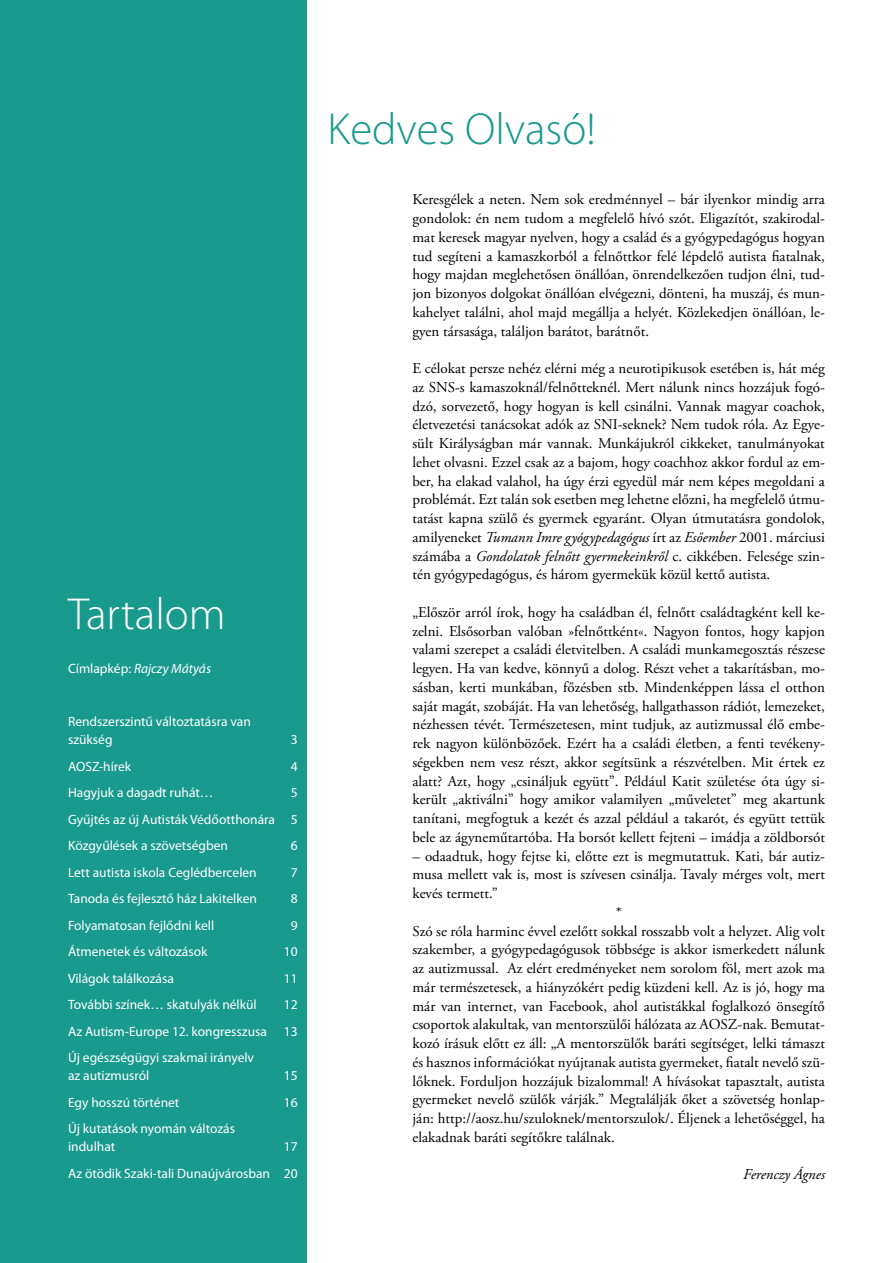
<style>
.page{position:relative;width:893px;height:1263px;background:#fff}
.page>*{position:absolute;margin:0;border:0;box-sizing:border-box;transform-origin:0 0}
.t1{font:300 45px "Myriad Pro";color:#189a8d}
.t2{font:300 45px "Myriad Pro";color:#fff}
.t3{font:15px/18.8px "Adobe Garamond Pro";color:#000;text-align:justify}
.t4{font:italic 15px "Adobe Garamond Pro";color:#000}
.t5{font:13.5px/26.5px "Myriad Pro";color:#fff}
.t6{font:italic 13.5px "Myriad Pro";color:#fff}
.s1{font-style:normal}
.s2{font-style:italic}
</style>
<div class="page">
<div style="left:0;top:0;width:306px;height:1263px;background:#189a8d"></div>
<h1 class="t2" style="left:68px;top:587px;width:159px">Tartalom</h1>
<p class="t6" style="left:68px;top:660px;width:144px"><span class="s1">Címlapkép:</span> Rajczy Mátyás</p>
<p class="t5" style="left:68px;top:713px;width:184px;line-height:18px">Rendszerszintű változtatásra van szükség</p>
<p class="t5" style="left:291px;top:727px;width:8px">3</p>
<p class="t5" style="left:68px;top:753px;width:65px">AOSZ-hírek</p>
<p class="t5" style="left:291px;top:753px;width:8px">4</p>
<p class="t5" style="left:68px;top:780px;width:147px">Hagyjuk a dagadt ruhát…</p>
<p class="t5" style="left:68px;top:780px;width:231px;text-align:justify;text-indent:223px">5<br>Gyűjtés az új Autisták Védőotthonára 5<br>Közgyűlések a szövetségben</p>
<p class="t5" style="left:291px;top:833px;width:8px">6</p>
<p class="t5" style="left:68px;top:859px;width:190px">Lett autista iskola Ceglédbercelen</p>
<p class="t5" style="left:291px;top:859px;width:8px">7</p>
<p class="t5" style="left:68px;top:886px;width:190px">Tanoda és fejlesztő ház Lakitelken</p>
<p class="t5" style="left:291px;top:886px;width:8px">8</p>
<p class="t5" style="left:68px;top:912px;width:148px">Folyamatosan fejlődni kell</p>
<p class="t5" style="left:291px;top:912px;width:8px">9</p>
<p class="t5" style="left:68px;top:939px;width:141px">Átmenetek és változások</p>
<p class="t5" style="left:284px;top:939px;width:15px">10</p>
<p class="t5" style="left:68px;top:965px;width:107px">Világok találkozása</p>
<p class="t5" style="left:284px;top:965px;width:15px">11</p>
<p class="t5" style="left:68px;top:992px;width:190px">További színek… skatulyák nélkül</p>
<p class="t5" style="left:68px;top:992px;width:231px;text-align:justify;text-indent:216px">12<br>Az Autism-Europe 12. kongresszusa 13<br>Új egészségügyi szakmai irányelv</p>
<p class="t5" style="left:68px;top:1063px;width:83px">az autizmusról</p>
<p class="t5" style="left:284px;top:1063px;width:15px">15</p>
<p class="t5" style="left:68px;top:1089px;width:113px">Egy hosszú történet</p>
<p class="t5" style="left:284px;top:1089px;width:15px">16</p>
<p class="t5" style="left:68px;top:1120px;width:169px;line-height:18px">Új kutatások nyomán változás indulhat</p>
<p class="t5" style="left:68px;top:1134px;width:231px;text-align:right">17<br>Az ötödik Szaki-tali Dunaújvárosban 20</p>
<h1 class="t1" style="left:327px;top:102px;width:270px">Kedves Olvasó!</h1>
<p class="t3" style="left:412px;top:191px;width:414px">Keresgélek a neten. Nem sok eredménnyel – bár ilyenkor mindig arra gondolok: én nem tudom a megfelelő hívó szót. Eligazítót, szakirodal&shy;mat keresek magyar nyelven, hogy a család és a gyógypedagógus hogyan tud segíteni a kamaszkorból a felnőttkor felé lépdelő autista fiatalnak, hogy majdan meglehetősen önállóan, önrendelkezően tudjon élni, tud&shy;jon bizonyos dolgokat önállóan elvégezni, dönteni, ha muszáj, és mun&shy;kahelyet találni, ahol majd megállja a helyét. Közlekedjen önállóan, le&shy;gyen társasága, találjon barátot, barátnőt.</p>
<p class="t3" style="left:412px;top:359px;width:414px">E célokat persze nehéz elérni még a neurotipikusok esetében is, hát még az SNS-s kamaszoknál/felnőtteknél. Mert nálunk nincs hozzájuk fogó&shy;dzó, sorvezető, hogy hogyan is kell csinálni. Vannak magyar coachok, életvezetési tanácsokat adók az SNI-seknek? Nem tudok róla. Az Egye&shy;sült Királyságban már vannak. Munkájukról cikkeket, tanulmányokat lehet olvasni. Ezzel csak az a bajom, hogy coachhoz akkor fordul az em&shy;ber, ha elakad valahol, ha úgy érzi egyedül már nem képes megoldani a problémát. Ezt talán sok esetben meg lehetne előzni, ha megfelelő útmu&shy;tatást kapna szülő és gyermek egyaránt. Olyan útmutatásra gondolok, amilyeneket <span class="s2">Tumann Imre gyógypedagógus</span> írt az <span class="s2">Esőember</span> 2001. márciusi számába a <span class="s2">Gondolatok felnőtt gyermekeinkről</span> c. cikkében. Felesége szin&shy;tén gyógypedagógus, és három gyermekük közül kettő autista.</p>
<p class="t3" style="left:412px;top:603px;width:414px">„Először arról írok, hogy ha családban él, felnőtt családtagként kell ke&shy;zelni. Elsősorban valóban »felnőttként«. Nagyon fontos, hogy kapjon valami szerepet a családi életvitelben. A családi munkamegosztás részese legyen. Ha van kedve, könnyű a dolog. Részt vehet a takarításban, mo&shy;sásban, kerti munkában, főzésben stb. Mindenképpen lássa el otthon saját magát, szobáját. Ha van lehetőség, hallgathasson rádiót, lemezeket, nézhessen tévét. Természetesen, mint tudjuk, az autizmussal élő embe&shy;rek nagyon különbözőek. Ezért ha a családi életben, a fenti tevékeny&shy;ségekben nem vesz részt, akkor segítsünk a részvételben. Mit értek ez alatt? Azt, hogy „csináljuk együtt”. Például Katit születése óta úgy si&shy;került „aktiválni” hogy amikor valamilyen „műveletet” meg akartunk tanítani, megfogtuk a kezét és azzal például a takarót, és együtt tettük bele az ágyneműtartóba. Ha borsót kellett fejteni – imádja a zöldborsót</p>
<p class="t3" style="left:412px;top:847px;width:414px">– odaadtuk, hogy fejtse ki, előtte ezt is megmutattuk. Kati, bár autiz-</p>
<p class="t3" style="left:412px;top:866px;width:414px">musa mellett vak is, most is szívesen csinálja. Tavaly mérges volt, mert</p>
<p class="t3" style="left:412px;top:884px;width:87px">kevés termett.”</p>
<p class="t3" style="left:616px;top:903px;width:7px">*</p>
<p class="t3" style="left:412px;top:922px;width:414px">Szó se róla harminc évvel ezelőtt sokkal rosszabb volt a helyzet. Alig volt</p>
<p class="t3" style="left:412px;top:941px;width:414px">szakember, a gyógypedagógusok többsége is akkor ismerkedett nálunk</p>
<p class="t3" style="left:412px;top:959px;width:414px">az autizmussal. Az elért eredményeket nem sorolom föl, mert azok ma</p>
<p class="t3" style="left:412px;top:978px;width:414px">már természetesek, a hiányzókért pedig küzdeni kell. Az is jó, hogy ma</p>
<p class="t3" style="left:412px;top:997px;width:414px">már van internet, van Facebook, ahol autistákkal foglalkozó önsegítő</p>
<p class="t3" style="left:412px;top:1016px;width:414px">csoportok alakultak, van mentorszülői hálózata az AOSZ-nak. Bemutat-</p>
<p class="t3" style="left:412px;top:1034px;width:414px">kozó írásuk előtt ez áll: „A mentorszülők baráti segítséget, lelki támaszt</p>
<p class="t3" style="left:412px;top:1053px;width:414px">és hasznos információkat nyújtanak autista gyermeket, fiatalt nevelő szü-</p>
<p class="t3" style="left:412px;top:1072px;width:414px">lőknek. Forduljon hozzájuk bizalommal! A hívásokat tapasztalt, autista</p>
<p class="t3" style="left:412px;top:1091px;width:414px">gyermeket nevelő szülők várják.” Megtalálják őket a szövetség honlap-</p>
<p class="t3" style="left:412px;top:1109px;width:414px">ján: http://aosz.hu/szuloknek/mentorszulok/. Éljenek a lehetőséggel, ha</p>
<p class="t3" style="left:412px;top:1128px;width:204px">elakadnak baráti segítőkre találnak.</p>
<p class="t4" style="left:743px;top:1166px;width:83px">Ferenczy Ágnes</p>
</div>
